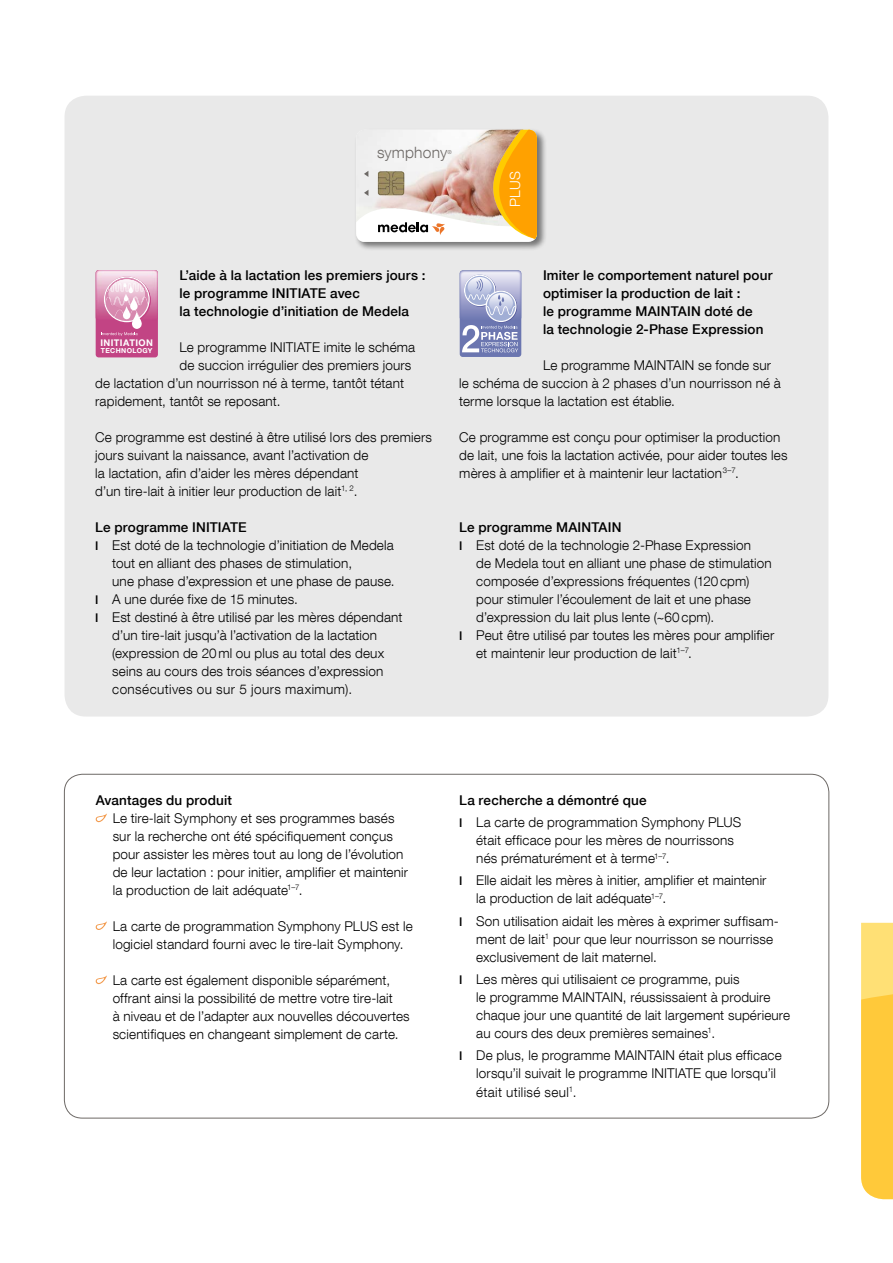
<style>
.page{position:relative;width:893px;height:1263px;background:#fff}
.page>*{position:absolute;margin:0;border:0;box-sizing:border-box;transform-origin:0 0}
.t1{font:300 15.6px "Helvetica Neue LT Com";letter-spacing:.01em;color:#6d6966}
.t2{font:300 14.1px "Helvetica Neue LT Com";color:#fff}
.t3{font:300 13.5px/18px "Helvetica Neue LT Com";letter-spacing:.01em;color:#000}
.t4{font:500 13.5px/18px "Helvetica Neue LT Com";letter-spacing:.01em;color:#000}
.t5{font:300 13.5px "Helvetica Neue LT Com";letter-spacing:.03em;color:#000}
.t6{font:100 12.75px "Helvetica Neue LTW1 G";letter-spacing:.015em;color:#000}
.t7{font:700 9.15px "Helvetica Neue LT Com";letter-spacing:.045em;color:#fff}
.t8{font:700 6.9px "Helvetica Neue LT Com";letter-spacing:.05em;color:#fff}
.t9{font:300 5.4px "Helvetica Neue LT Com";color:#6d6966}
.t10{font:300 4.2px "Helvetica Neue LT Com";letter-spacing:.025em;color:#000}
.s1{font-weight:500;font-size:12px}
.s2{font-weight:500}
</style>
<div class="page">
<svg style="left:861px;top:923px;width:32px;height:276px;background:#ffd04c"></svg>
<div style="left:65px;top:96px;width:763px;height:620px;background:#e9e9e9;border-radius:21px"></div>
<svg style="left:96px;top:813px;width:11px;height:9px"></svg>
<svg style="left:96px;top:921px;width:11px;height:9px"></svg>
<svg style="left:96px;top:975px;width:11px;height:9px"></svg>
<div style="left:354px;top:128px;width:193px;height:124px;background:#000;opacity:.5"></div>
<svg style="left:356px;top:130px;width:181px;height:112px"></svg>
<img style="left:378px;top:171px;width:26px;height:24px">
<div style="left:96px;top:270px;width:62px;height:87px;background:#c24484;border-radius:3px"></div>
<img style="left:96px;top:270px;width:62px;height:47px">
<svg style="left:101px;top:276px;width:50px;height:60px"></svg>
<div style="left:460px;top:270px;width:61px;height:87px;background:#6b76b0;border-radius:3px"></div>
<img style="left:460px;top:270px;width:61px;height:46px">
<svg style="left:462px;top:275px;width:56px;height:77px"></svg>
<p class="t1" style="left:377px;top:143px;width:72px">symphony</p>
<p class="t9" style="left:447px;top:149px;width:6px">®</p>
<p class="t2" style="left:507px;top:207px;width:38px;rotate:-90deg">PLUS</p>
<p class="t4" style="left:179px;top:266px;width:248px">L’aide à la lactation les premiers jours : le programme INITIATE avec<br>la technologie d’initiation de Medela</p>
<p class="t3" style="left:179px;top:338px;width:237px">Le programme INITIATE imite le schéma</p>
<p class="t3" style="left:179px;top:356px;width:233px">de succion irrégulier des premiers jours</p>
<p class="t3" style="left:95px;top:374px;width:310px">de lactation d’un nourrisson né à terme, tantôt tétant</p>
<p class="t3" style="left:95px;top:392px;width:187px">rapidement, tantôt se reposant.</p>
<p class="t3" style="left:95px;top:428px;width:338px">Ce programme est destiné à être utilisé lors des premiers jours suivant la naissance, avant l’activation de<br>la lactation, afin d’aider les mères dépendant<br>d’un tire-lait à initier leur production de lait<sup>1,</sup> <sup>2</sup>.</p>
<p class="t4" style="left:95px;top:518px;width:153px">Le programme INITIATE</p>
<p class="t3" style="left:95px;top:536px;width:300px"><span class="s1">I</span> Est doté de la technologie d’initiation de Medela</p>
<p class="t3" style="left:112px;top:554px;width:241px">tout en alliant des phases de stimulation,</p>
<p class="t3" style="left:112px;top:572px;width:284px">une phase d’expression et une phase de pause.</p>
<p class="t3" style="left:95px;top:590px;width:204px"><span class="s1">I</span> A une durée fixe de 15 minutes.</p>
<p class="t3" style="left:95px;top:608px;width:309px"><span class="s1">I</span> Est destiné à être utilisé par les mères dépendant</p>
<p class="t3" style="left:112px;top:626px;width:266px">d’un tire-lait jusqu’à l’activation de la lactation</p>
<p class="t3" style="left:112px;top:644px;width:273px">(expression de 20ml ou plus au total des deux</p>
<p class="t3" style="left:112px;top:662px;width:273px">seins au cours des trois séances d’expression</p>
<p class="t5" style="left:112px;top:681px;width:241px">consécutives ou sur 5 jours maximum).</p>
<p class="t7" style="left:100px;top:337px;width:54px">INITIATION</p>
<p class="t8" style="left:101px;top:346px;width:53px">TECHNOLOGY</p>
<p class="t6" style="left:378px;top:343px;width:40px">English</p>
<p class="t4" style="left:543px;top:266px;width:231px">Imiter le comportement naturel pour optimiser la production de lait :<br>le programme MAINTAIN doté de<br>la technologie 2-Phase Expression</p>
<p class="t3" style="left:459px;top:356px;width:323px;text-indent:84px">Le programme MAINTAIN se fonde sur le schéma de succion à 2 phases d’un nourrisson né à terme lorsque la lactation est établie.</p>
<p class="t3" style="left:459px;top:428px;width:330px">Ce programme est conçu pour optimiser la production de lait, une fois la lactation activée, pour aider toutes les mères à amplifier et à maintenir leur lactation<sup>3–7</sup>.</p>
<p class="t10" style="left:513px;top:410px;width:20px;rotate:-90deg">200.9186</p>
<p class="t4" style="left:459px;top:518px;width:164px">Le programme MAINTAIN</p>
<p class="t3" style="left:459px;top:536px;width:293px"><span class="s1">I</span> Est doté de la technologie 2-Phase Expression</p>
<p class="t3" style="left:476px;top:554px;width:297px">de Medela tout en alliant une phase de stimulation</p>
<p class="t3" style="left:476px;top:572px;width:275px">composée d’expressions fréquentes (120cpm)</p>
<p class="t3" style="left:476px;top:590px;width:276px">pour stimuler l’écoulement de lait et une phase</p>
<p class="t3" style="left:476px;top:608px;width:239px">d’expression du lait plus lente (~60cpm).</p>
<p class="t3" style="left:459px;top:626px;width:317px"><span class="s1">I</span> Peut être utilisé par toutes les mères pour amplifier</p>
<p class="t3" style="left:476px;top:644px;width:217px">et maintenir leur production de lait<sup>1–7</sup>.</p>
<p class="t4" style="left:96px;top:791px;width:138px">Avantages du produit</p>
<p class="t3" style="left:113px;top:809px;width:297px">Le tire-lait Symphony et ses programmes basés sur la recherche ont été spécifiquement conçus pour assister les mères tout au long de l’évolution de leur lactation : pour initier, amplifier et maintenir la production de lait adéquate<sup>1–7</sup>.</p>
<p class="t3" style="left:113px;top:917px;width:302px">La carte de programmation Symphony PLUS est le logiciel standard fourni avec le tire-lait Symphony.</p>
<p class="t3" style="left:113px;top:971px;width:299px">La carte est également disponible séparément, offrant ainsi la possibilité de mettre votre tire-lait<br>à niveau et de l’adapter aux nouvelles découvertes scientifiques en changeant simplement de carte.</p>
<p class="t3" style="left:459px;top:789px;width:284px;line-height:22.2px"><span class="s2">La recherche a démontré que<br></span><span class="s1">I</span> La carte de programmation Symphony PLUS</p>
<p class="t3" style="left:476px;top:831px;width:259px">était efficace pour les mères de nourrissons nés prématurément et à terme<sup>1–7</sup>.</p>
<p class="t3" style="left:476px;top:871px;width:292px;text-indent:-17px"><span class="s1">I</span> Elle aidait les mères à initier, amplifier et maintenir la production de lait adéquate<sup>1–7</sup>.</p>
<p class="t3" style="left:476px;top:911px;width:304px;text-indent:-17px"><span class="s1">I</span> Son utilisation aidait les mères à exprimer suffisam&shy;ment de lait<sup>1</sup> pour que leur nourrisson se nourrisse exclusivement de lait maternel.</p>
<p class="t3" style="left:476px;top:970px;width:315px;text-indent:-17px"><span class="s1">I</span> Les mères qui utilisaient ce programme, puis<br>le programme MAINTAIN, réussissaient à produire chaque jour une quantité de lait largement supérieure au cours des deux premières semaines<sup>1</sup>.</p>
<p class="t3" style="left:476px;top:1046px;width:307px;text-indent:-17px"><span class="s1">I</span> De plus, le programme MAINTAIN était plus efficace lorsqu’il suivait le programme INITIATE que lorsqu’il était utilisé seul<sup>1</sup>.</p>
</div>
